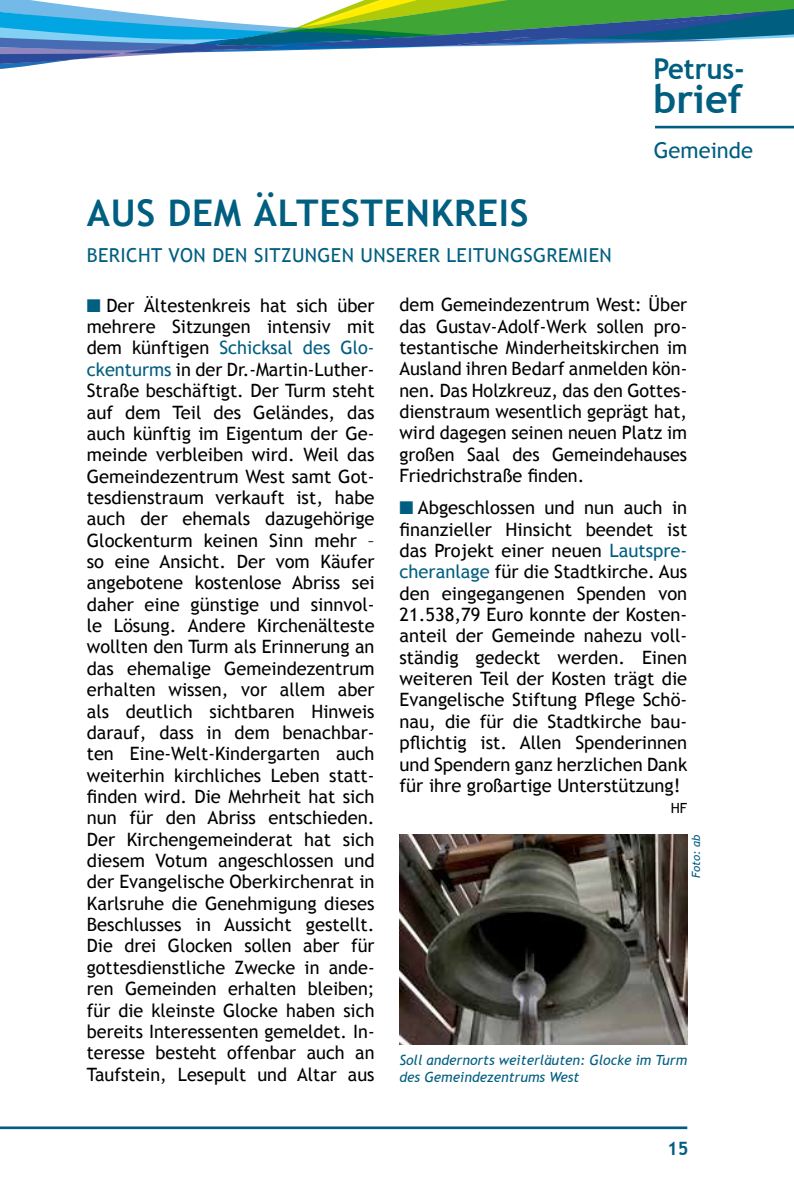
<style>
.page{position:relative;width:794px;height:1191px;background:#fff}
.page>*{position:absolute;margin:0;border:0;box-sizing:border-box;transform-origin:0 0}
.t1{font:700 39.55px "Trebuchet MS";color:#005e80}
.t2{font:700 36.75px "Trebuchet MS";letter-spacing:.02em;color:#005e80}
.t3{font:700 28.88px "Trebuchet MS";color:#005e80;scale:.95 1}
.t4{font:21.88px "Trebuchet MS";color:#005e80}
.t5{font:19.25px "Trebuchet MS";letter-spacing:.02em;color:#005e80}
.t6{font:18.38px/21.3px "Trebuchet MS";color:#000;text-align:justify}
.t7{font:700 18.38px "Trebuchet MS";color:#005e80}
.t8{font:italic 14px/16.8px "Trebuchet MS";color:#005e80}
.t9{font:14px "Trebuchet MS";color:#000}
.t10{font:italic 11.38px "Trebuchet MS";color:#005e80}
.s1{color:#005e80}
</style>
<div class="page">
<svg style="left:0;top:0;width:794px;height:69px"></svg>
<hr style="left:0;top:1126px;width:687px;height:3px;background:#005e80">
<hr style="left:655px;top:126px;width:139px;height:2px;background:#005e80">
<img style="left:399px;top:834px;width:288px;height:210px">
<h2 class="t2" style="left:87px;top:190px;width:443px">AUS DEM ÄLTESTENKREIS</h2>
<p class="t5" style="left:87px;top:244px;width:526px">BERICHT VON DEN SITZUNGEN UNSERER LEITUNGSGREMIEN</p>
<h3 class="t3" style="left:653px;top:50px;width:97px">Petrus-</h3>
<h1 class="t1" style="left:653px;top:74px;width:90px">brief</h1>
<p class="t4" style="left:654px;top:137px;width:101px">Gemeinde</p>
<p class="t6" style="left:87px;top:295px;width:289px"><span class="s1">■</span> Der Ältestenkreis hat sich über mehrere Sitzungen intensiv mit dem künftigen <span class="s1">Schicksal des Glo&shy;ckenturms</span> in der Dr.-Martin-Luther-Straße beschäftigt. Der Turm steht auf dem Teil des Geländes, das auch künftig im Eigentum der Ge&shy;meinde verbleiben wird. Weil das Gemeindezentrum West samt Got&shy;tesdienstraum verkauft ist, habe auch der ehemals dazugehörige Glockenturm keinen Sinn mehr – so eine Ansicht. Der vom Käufer angebotene kostenlose Abriss sei daher eine günstige und sinnvol&shy;le Lösung. Andere Kirchenälteste wollten den Turm als Erinnerung an das ehemalige Gemeindezentrum erhalten wissen, vor allem aber als deutlich sichtbaren Hinweis darauf, dass in dem benachbar&shy;ten Eine-Welt-Kindergarten auch weiterhin kirchliches Leben statt&shy;finden wird. Die Mehrheit hat sich nun für den Abriss entschieden.<br>Der Kirchengemeinderat hat sich diesem Votum angeschlossen und der Evangelische Oberkirchenrat in Karlsruhe die Genehmigung dieses Beschlusses in Aussicht gestellt.<br>Die drei Glocken sollen aber für gottesdienstliche Zwecke in ande&shy;ren Gemeinden erhalten bleiben; für die kleinste Glocke haben sich bereits Interessenten gemeldet. In&shy;teresse besteht offenbar auch an Taufstein, Lesepult und Altar aus</p>
<p class="t6" style="left:399px;top:294px;width:289px">dem Gemeindezentrum West: Über das Gustav-Adolf-Werk sollen pro&shy;testantische Minderheitskirchen im Ausland ihren Bedarf anmelden kön&shy;nen. Das Holzkreuz, das den Gottes&shy;dienstraum wesentlich geprägt hat, wird dagegen seinen neuen Platz im großen Saal des Gemeindehauses Friedrichstraße finden.</p>
<p class="t6" style="left:399px;top:497px;width:289px;text-align:left"><span class="s1">■</span> Abgeschlossen und nun auch in finanzieller Hinsicht beendet ist das Projekt einer neuen <span class="s1">Lautspre&shy;cheranlage</span> für die Stadtkirche. Aus den eingegangenen Spenden von 21.538,79 Euro konnte der Kosten&shy;anteil der Gemeinde nahezu voll&shy;ständig gedeckt werden. Einen weiteren Teil der Kosten trägt die Evangelische Stiftung Pflege Schö&shy;nau, die für die Stadtkirche bau&shy;pflichtig ist. Allen Spenderinnen und Spendern ganz herzlichen Dank für ihre großartige Unterstützung!</p>
<p class="t9" style="left:671px;top:800px;width:18px">HF</p>
<p class="t10" style="left:689px;top:877px;width:44px;rotate:-90deg">Foto: ab</p>
<p class="t8" style="left:399px;top:1052px;width:289px">Soll andernorts weiterläuten: Glocke im Turm des Gemeindezentrums West</p>
<p class="t7" style="left:667px;top:1136px;width:23px">15</p>
</div>
